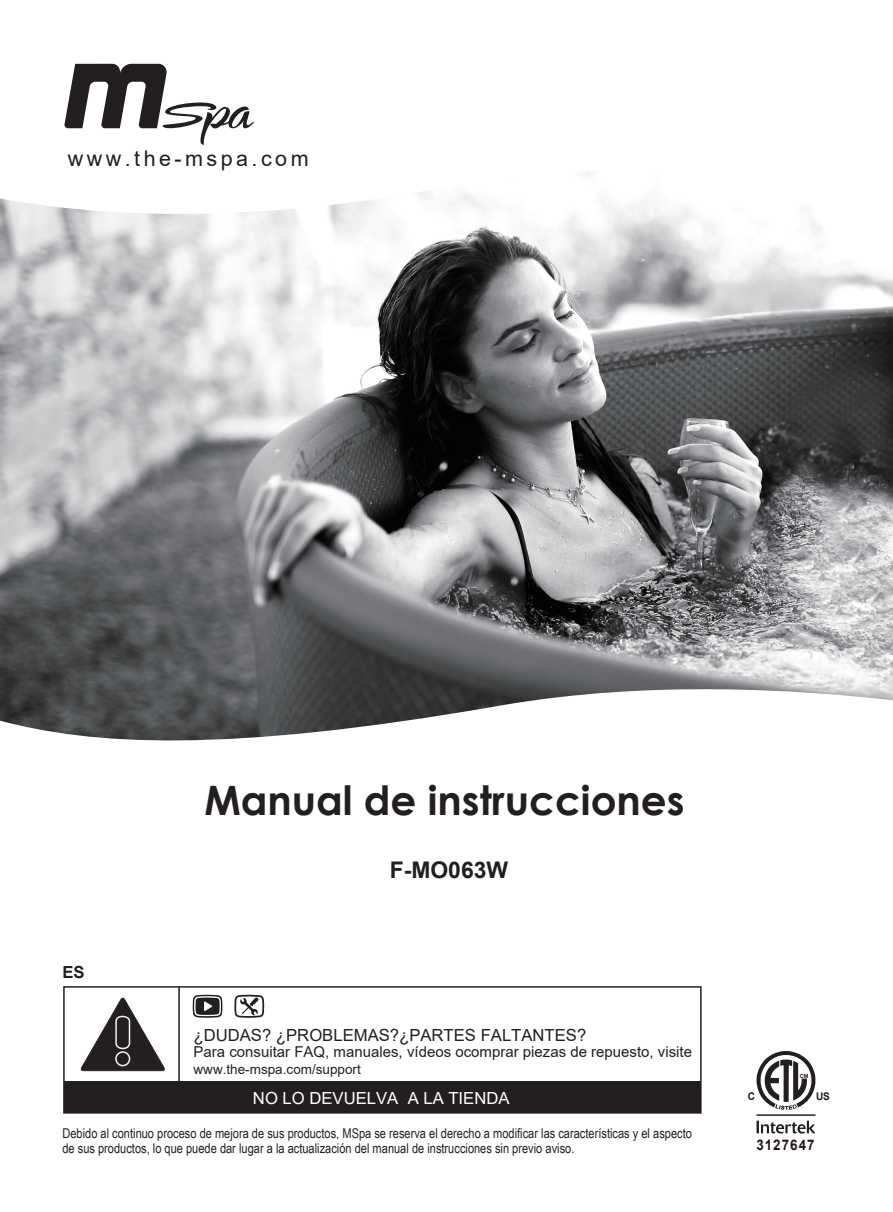
<style>
.page{position:relative;width:893px;height:1212px;background:#fff}
.page>*{position:absolute;margin:0;border:0;box-sizing:border-box;transform-origin:0 0}
.t1{font:700 40.5px "Century Gothic";color:#231f20}
.t2{font:700 22.95px "Arial";color:#231f20}
.t3{font:21.6px "Arial";letter-spacing:.16em;color:#231f20}
.t4{font:16.65px "Arial";color:#231f20}
.t5{font:16.65px "Arial";color:#fff}
.t6{font:700 16.65px "Arial";color:#231f20}
.t7{font:15px "Arial";color:#231f20}
.t8{font:700 14.7px "Arial";letter-spacing:.08em;color:#211814;scale:.91 1}
.t9{font:13.5px/15px "Arial Narrow";color:#231f20}
.t10{font:13.5px "Arial";color:#231f20}
.t11{font:700 10.5px "Arial";color:#211814;scale:.95 1}
.t12{font:700 5.7px "Arial";color:#211814}
</style>
<div class="page">
<div style="left:63px;top:986px;width:639px;height:127px;border:2px solid #231f20"></div>
<div style="left:64px;top:1081px;width:637px;height:32px;background:#231f20"></div>
<svg style="left:80px;top:998px;width:85px;height:73px"></svg>
<div style="left:115px;top:1051px;width:15px;height:15px;border:2px solid #f2f3f4;border-radius:50%"></div>
<svg style="left:192px;top:994px;width:31px;height:24px"></svg>
<svg style="left:233px;top:986px;width:32px;height:32px"></svg>
<hr style="left:178px;top:987px;width:2px;height:94px;background:#231f20">
<img style="left:0;top:171px;width:893px;height:570px">
<svg style="left:64px;top:64px;width:190px;height:81px"></svg>
<svg style="left:757px;top:1051px;width:59px;height:82px"></svg>
<h3 class="t3" style="left:68px;top:144px;width:242px">www.the-mspa.com</h3>
<h1 class="t1" style="left:204px;top:770px;width:482px">Manual de instrucciones</h1>
<p class="t6" style="left:62px;top:960px;width:24px">ES</p>
<h2 class="t2" style="left:390px;top:853px;width:120px">F-MO063W</h2>
<p class="t4" style="left:194px;top:1023px;width:394px">¿DUDAS? ¿PROBLEMAS?¿PARTES FALTANTES?</p>
<p class="t7" style="left:194px;top:1041px;width:500px">Para consuitar FAQ, manuales, vídeos ocomprar piezas de repuesto, visite</p>
<p class="t10" style="left:194px;top:1059px;width:169px">www.the-mspa.com/support</p>
<p class="t5" style="left:253px;top:1086px;width:258px">NO LO DEVUELVA A LA TIENDA</p>
<p class="t9" style="left:62px;top:1125px;width:631px">Debido al continuo proceso de mejora de sus productos, MSpa se reserva el derecho a modificar las características y el aspecto de sus productos, lo que puede dar lugar a la actualización del manual de instrucciones sin previo aviso.</p>
<p class="t12" style="left:800px;top:1071px;width:10px">CM</p>
<p class="t11" style="left:748px;top:1089px;width:9px">C</p>
<p class="t11" style="left:816px;top:1089px;width:16px">US</p>
<p class="t8" style="left:756px;top:1135px;width:66px">3127647</p>
</div>
